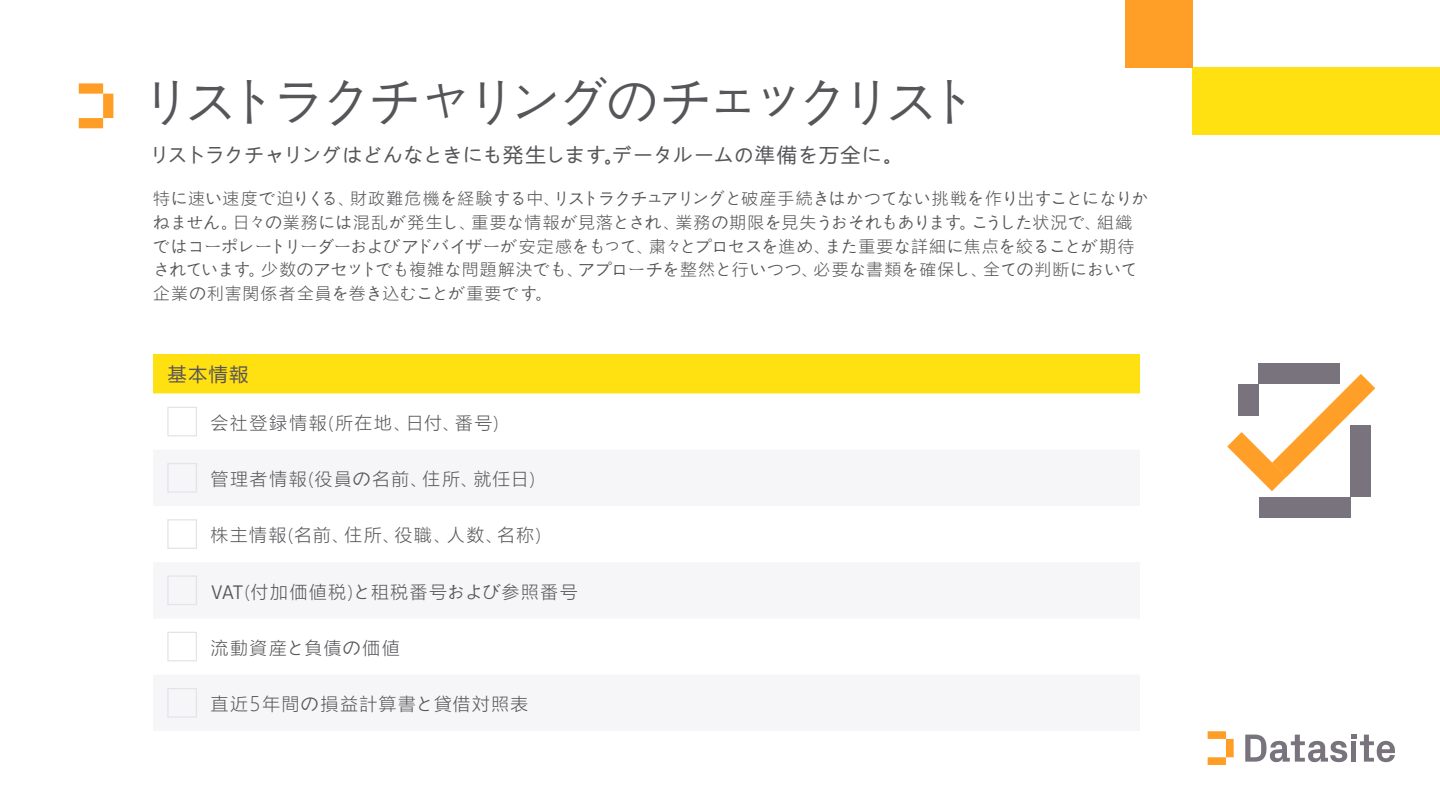
<style>
.page{position:relative;width:1440px;height:810px;background:#fff}
.page>*{position:absolute;margin:0;border:0;box-sizing:border-box;transform-origin:0 0}
.t1{font:300 50px "Microsoft Ya Hei";letter-spacing:-.095em;color:#575559}
.t2{font:20px "Microsoft Ya Hei";letter-spacing:.015em;color:#575559}
.t3{font:18.75px "Microsoft Ya Hei";color:#575559}
.t4{font:300 17.5px "Microsoft Ya Hei";letter-spacing:.105em;color:#575559}
.t5{font:300 17.5px "Microsoft Ya Hei";letter-spacing:.125em;color:#575559}
.t6{font:300 16.25px/23.8px "Microsoft Ya Hei";letter-spacing:.055em;color:#575559}
.s1{font-family:"Px Grotesk";font-size:20px}
.s2{font-size:20px}
</style>
<div class="page">
<div style="left:1208px;top:731px;width:18px;height:8px;background:#ff9e26"></div>
<div style="left:1226px;top:739px;width:8px;height:18px;background:#ff9e26"></div>
<svg style="left:1208px;top:757px;width:18px;height:8px"></svg>
<svg style="left:1245px;top:735px;width:150px;height:27px"></svg>
<svg style="left:79px;top:83px;width:24px;height:11px"></svg>
<div style="left:103px;top:94px;width:10px;height:24px;background:#ff9e26"></div>
<svg style="left:79px;top:118px;width:24px;height:10px"></svg>
<div style="left:153px;top:354px;width:987px;height:39px;background:#ffe010"></div>
<div style="left:167px;top:407px;width:30px;height:29px;border:1px solid #e4e3e8"></div>
<div style="left:167px;top:463px;width:30px;height:30px;border:1px solid #e4e3e8"></div>
<div style="left:167px;top:519px;width:30px;height:30px;border:1px solid #e4e3e8"></div>
<div style="left:167px;top:575px;width:30px;height:30px;border:1px solid #e4e3e8"></div>
<div style="left:167px;top:632px;width:30px;height:29px;border:1px solid #e4e3e8"></div>
<div style="left:167px;top:688px;width:30px;height:30px;border:1px solid #e4e3e8"></div>
<div style="left:1259px;top:497px;width:92px;height:20px;background:#78737d"></div>
<div style="left:1351px;top:425px;width:20px;height:72px;background:#78737d"></div>
<div style="left:1259px;top:363px;width:81px;height:21px;background:#78737d"></div>
<svg style="left:1227px;top:374px;width:148px;height:117px"></svg>
<div style="left:1192px;top:68px;width:248px;height:67px;background:#ffe010"></div>
<div style="left:1125px;top:0;width:67px;height:68px;background:#ff9f27"></div>
<p class="t1" style="left:141px;top:67px;width:841px">リストラクチャリングのチェックリスト</p>
<p class="t2" style="left:149px;top:141px;width:755px">リストラクチャリングはどんなときにも発生します｡データルームの準備を万全に。</p>
<p class="t6" style="left:154px;top:186px;width:996px">特に速い速度で迫りくる、財政難危機を経験する中、リストラクチュアリングと破産手続きはかつてない挑戦を作り出すことになりかねません。日々の業務には混乱が発生し、重要な情報が見落とされ、業務の期限を見失うおそれもあります。こうした状況で、組織ではコーポレートリーダーおよびアドバイザーが安定感をもって、粛々とプロセスを進め、また重要な詳細に焦点を絞ることが期待されています。少数のアセットでも複雑な問題解決でも、アプローチを整然と行いつつ、必要な書類を確保し、全ての判断において企業の利害関係者全員を巻き込むことが重要です。</p>
<p class="t3" style="left:168px;top:362px;width:82px">基本情報</p>
<p class="t5" style="left:211px;top:411px;width:290px">会社登録情報(所在地、日付、番号)</p>
<p class="t4" style="left:211px;top:467px;width:326px">管理者情報(役員の名前、住所、就任日)</p>
<p class="t4" style="left:211px;top:523px;width:332px">株主情報(名前、住所、役職、人数、名称)</p>
<p class="t4" style="left:211px;top:580px;width:368px"><span class="s1">VAT</span>(付加価値税)と租税番号および参照番号</p>
<p class="t4" style="left:211px;top:636px;width:190px">流動資産と負債の価値</p>
<p class="t4" style="left:211px;top:692px;width:319px">直近<span class="s2">5</span>年間の損益計算書と貸借対照表</p>
</div>
